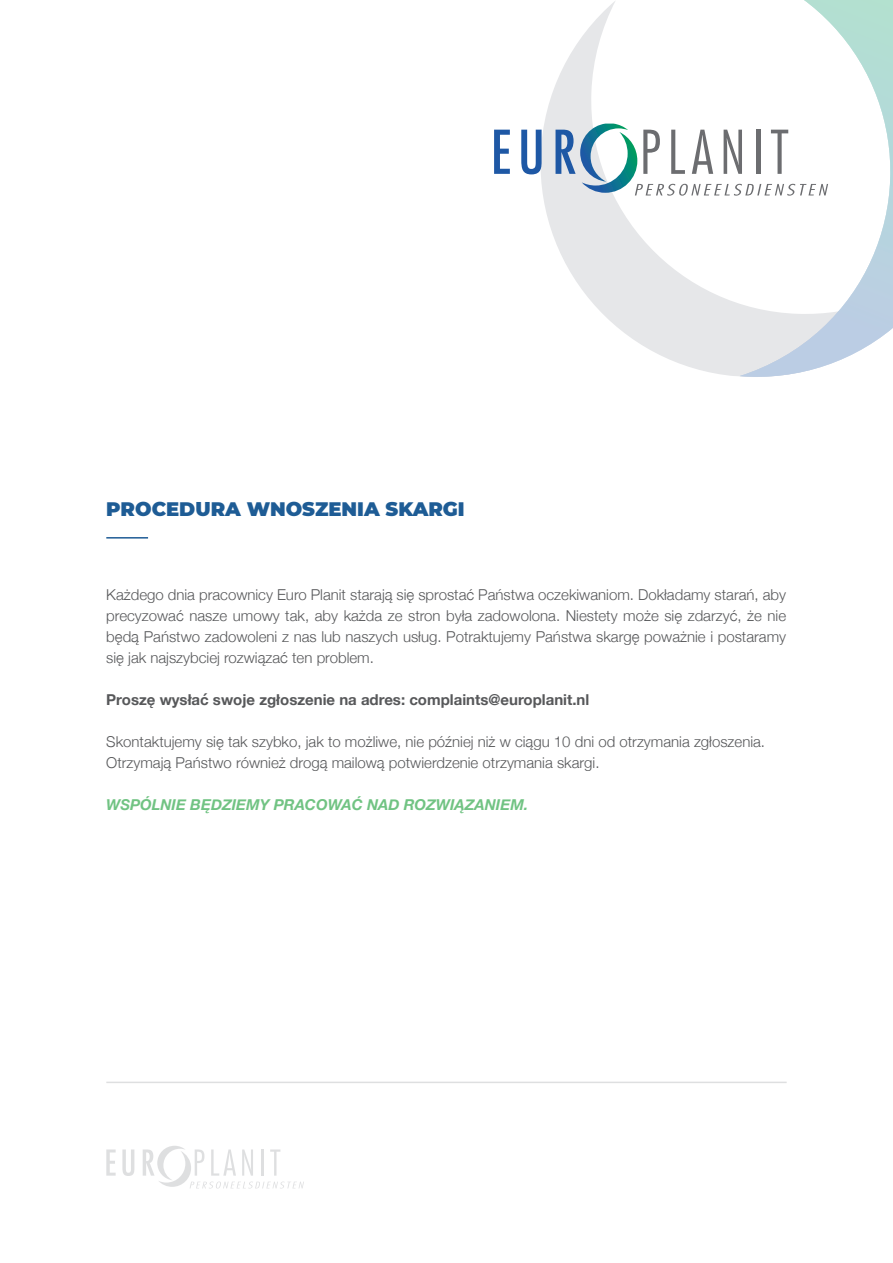
<style>
.page{position:relative;width:893px;height:1263px;background:#fff}
.page>*{position:absolute;margin:0;border:0;box-sizing:border-box;transform-origin:0 0}
.t1{font:900 19.5px "Montserrat";color:#1e5c95}
.t2{font:300 15px/21px "Helvetica Neue";color:#57585a;text-align:justify}
.t3{font:700 15px "Helvetica Neue";color:#57585a}
.t4{font:italic 700 15px "Helvetica Neue";color:#71c383}
</style>
<div class="page">
<hr style="left:106px;top:1082px;width:681px;height:1px;background:#d1d2d4">
<svg style="left:106px;top:1149px;width:10px;height:27px"></svg>
<svg style="left:122px;top:1149px;width:12px;height:27px"></svg>
<svg style="left:143px;top:1146px;width:161px;height:42px"></svg>
<svg style="left:537px;top:1px;width:157px;height:367px"></svg>
<svg style="left:694px;top:0;width:199px;height:377px"></svg>
<svg style="left:494px;top:130px;width:16px;height:44px"></svg>
<svg style="left:521px;top:130px;width:21px;height:44px"></svg>
<svg style="left:556px;top:124px;width:272px;height:72px"></svg>
<hr style="left:106px;top:537px;width:42px;height:2px;background:#1e5c95">
<h1 class="t1" style="left:106px;top:494px;width:360px">PROCEDURA WNOSZENIA SKARGI</h1>
<p class="t2" style="left:106px;top:583px;width:681px">Każdego dnia pracownicy Euro Planit starają się sprostać Państwa oczekiwaniom. Dokładamy starań, aby precyzować nasze umowy tak, aby każda ze stron była zadowolona. Niestety może się zdarzyć, że nie będą Państwo zadowoleni z nas lub naszych usług. Potraktujemy Państwa skargę poważnie i postaramy się jak najszybciej rozwiązać ten problem.</p>
<p class="t3" style="left:106px;top:688px;width:485px">Proszę wysłać swoje zgłoszenie na adres: complaints@europlanit.nl</p>
<p class="t2" style="left:106px;top:730px;width:660px">Skontaktujemy się tak szybko, jak to możliwe, nie później niż w ciągu 10 dni od otrzymania zgłoszenia.<br>Otrzymają Państwo również drogą mailową potwierdzenie otrzymania skargi.</p>
<p class="t4" style="left:106px;top:793px;width:423px">WSPÓLNIE BĘDZIEMY PRACOWAĆ NAD ROZWIĄZANIEM.</p>
</div>
